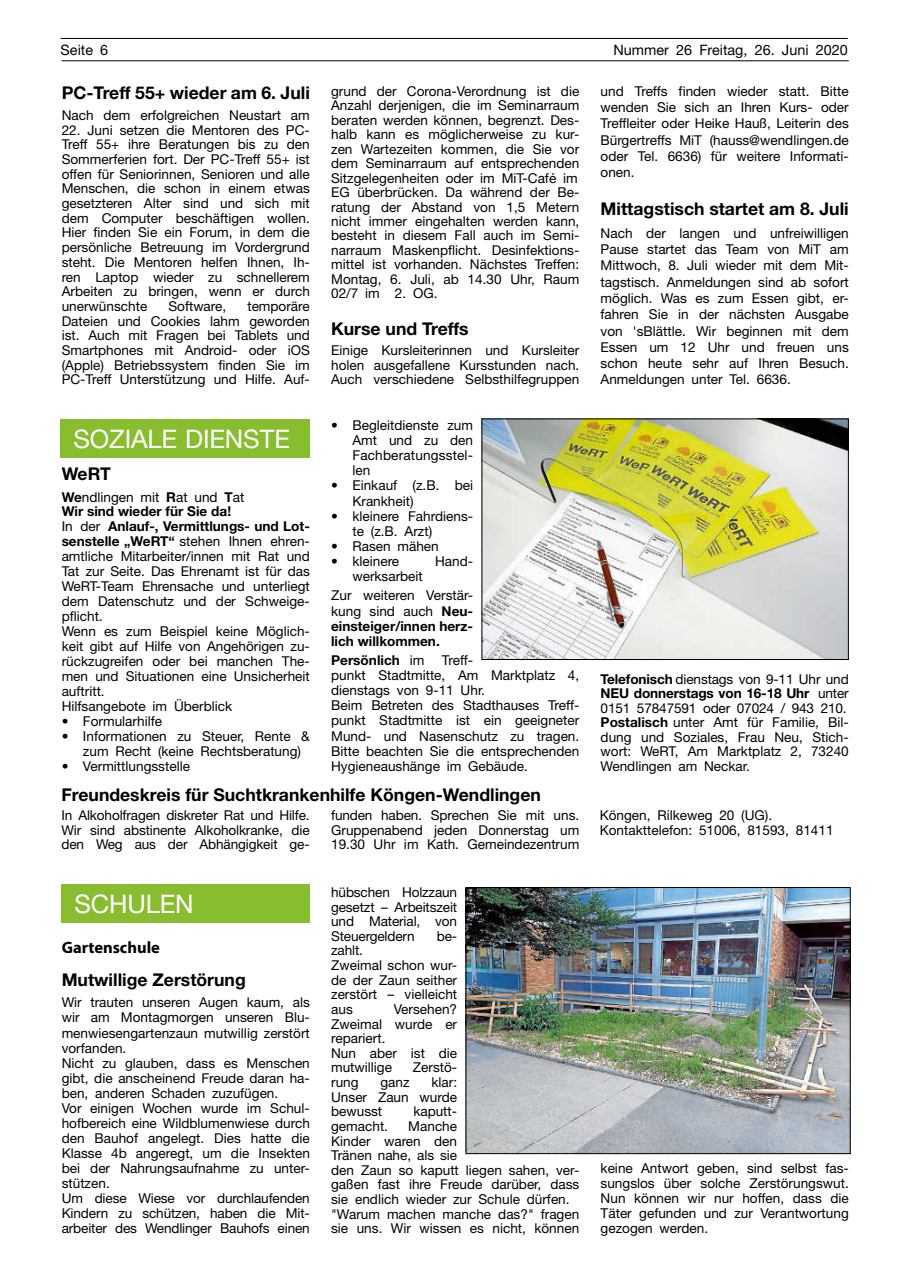
<style>
.page{position:relative;width:902px;height:1280px;background:#fff}
.page>*{position:absolute;margin:0;border:0;box-sizing:border-box;transform-origin:0 0}
.t1{font:25.65px "Helvetica Neue";letter-spacing:-.005em;color:#fff}
.t2{font:700 17.55px "Helvetica Neue";color:#000}
.t3{font:700 16.5px "Myriad Pro";color:#000}
.t4{font:14.4px "Helvetica Neue";color:#000}
.t5{font:13.65px/15px "Helvetica Neue";color:#000;text-align:justify}
.t6{font:700 13.65px/15.1px "Helvetica Neue";color:#000;text-align:justify}
.s1{font-weight:700}
.s2{font-weight:400}
</style>
<div class="page">
<hr style="left:61px;top:38px;width:786px;height:1px;background:#000">
<hr style="left:62px;top:61px;width:786px;height:1px;background:#000">
<img style="left:483px;top:421px;width:363px;height:237px">
<div style="left:481px;top:419px;width:367px;height:241px;border:1px solid #000"></div>
<div style="left:61px;top:419px;width:249px;height:39px;background:#87bd2f"></div>
<div style="left:62px;top:885px;width:248px;height:38px;background:#87bd2f"></div>
<img style="left:467px;top:889px;width:381px;height:263px">
<div style="left:465px;top:887px;width:385px;height:267px;border:1px solid #000"></div>
<p class="t4" style="left:61px;top:41px;width:49px">Seite 6</p>
<p class="t4" style="left:613px;top:41px;width:236px">Nummer 26 Freitag, 26. Juni 2020</p>
<p class="t2" style="left:62px;top:82px;width:250px">PC-Treff 55+ wieder am 6. Juli</p>
<p class="t5" style="left:62px;top:107px;width:250px">Nach dem erfolgreichen Neustart am</p>
<p class="t5" style="left:62px;top:122px;width:250px">22. Juni setzen die Mentoren des PC-Treff 55+ ihre Beratungen bis zu den Sommerferien fort. Der PC-Treff 55+ ist offen für Seniorinnen, Senioren und alle Menschen, die schon in einem etwas gesetzteren Alter sind und sich mit dem Computer beschäftigen wollen.<br>Hier finden Sie ein Forum, in dem die persönliche Betreuung im Vordergrund steht. Die Mentoren helfen Ihnen, Ih&shy;ren Laptop wieder zu schnellerem Arbeiten zu bringen, wenn er durch unerwünschte</p>
<p class="t5" style="left:331px;top:84px;width:250px;line-height:14.4px">grund der Corona-Verordnung ist die Anzahl derjenigen, die im Seminarraum beraten werden können, begrenzt. Des&shy;halb kann es möglicherweise zu kur&shy;zen Wartezeiten kommen, die Sie vor dem Seminarraum auf entsprechenden Sitzgelegenheiten oder im MiT-Café im EG überbrücken. Da während der Be&shy;ratung der Abstand von 1,5 Metern nicht immer eingehalten werden kann, besteht in diesem Fall auch im Semi&shy;narraum Maskenpflicht. Desinfektions&shy;mittel ist vorhanden. Nächstes Treffen:<br>Montag, 6. Juli, ab 14.30 Uhr, Raum 02/7 im 2. OG.</p>
<p class="t2" style="left:331px;top:317px;width:139px">Kurse und Treffs</p>
<p class="t5" style="left:331px;top:343px;width:250px;line-height:14.4px">Einige Kursleiterinnen und Kursleiter holen ausgefallene Kursstunden nach.<br>Auch verschiedene Selbsthilfegruppen</p>
<p class="t5" style="left:600px;top:82px;width:250px;line-height:16.4px">und Treffs finden wieder statt. Bitte wenden Sie sich an Ihren Kurs- oder Treffleiter oder Heike Hauß, Leiterin des Bürgertreffs MiT (hauss@wendlingen.de oder Tel. 6636) für weitere Informati&shy;onen.</p>
<p class="t2" style="left:600px;top:198px;width:250px">Mittagstisch startet am 8. Juli</p>
<p class="t5" style="left:600px;top:225px;width:250px;line-height:16.4px">Nach der langen und unfreiwilligen Pause startet das Team von MiT am Mittwoch, 8. Juli wieder mit dem Mit&shy;tagstisch. Anmeldungen sind ab sofort möglich. Was es zum Essen gibt, er&shy;fahren Sie in der nächsten Ausgabe von 'sBlättle. Wir beginnen mit dem Essen um 12 Uhr und freuen uns schon heute sehr auf Ihren Besuch.<br>Anmeldungen unter Tel. 6636.</p>
<p class="t5" style="left:168px;top:298px;width:59px">Software,</p>
<p class="t5" style="left:62px;top:298px;width:250px;text-indent:186px">temporäre Dateien und Cookies lahm geworden ist. Auch mit Fragen bei Tablets und Smartphones mit Android- oder iOS (Apple) Betriebssystem finden Sie im PC-Treff Unterstützung und Hilfe. Auf-</p>
<h1 class="t1" style="left:73px;top:423px;width:218px">SOZIALE DIENSTE</h1>
<p class="t2" style="left:62px;top:463px;width:51px">WeRT</p>
<p class="t5" style="left:62px;top:489px;width:250px;text-align:left"><span class="s1">We</span>ndlingen mit <span class="s1">R</span>at und <span class="s1">T</span>at<br><span class="s1">Wir sind wieder für Sie da!<br></span>In der <span class="s1">Anlauf-, Vermittlungs- und Lot&shy;senstelle „WeRT“</span> stehen Ihnen ehren&shy;amtliche Mitarbeiter/innen mit Rat und<br>Tat zur Seite. Das Ehrenamt ist für das<br>WeRT-Team Ehrensache und unterliegt dem Datenschutz und der Schweige&shy;pflicht.<br>Wenn es zum Beispiel keine Möglich&shy;keit gibt auf Hilfe von Angehörigen zu&shy;rückzugreifen oder bei manchen The&shy;men und Situationen eine Unsicherheit auftritt.<br>Hilfsangebote im Überblick</p>
<p class="t5" style="left:62px;top:713px;width:102px">• Formularhilfe</p>
<p class="t5" style="left:83px;top:728px;width:228px;text-indent:-21px">• Informationen zu Steuer, Rente &amp; zum Recht (keine Rechtsberatung)</p>
<p class="t5" style="left:62px;top:758px;width:130px">• Vermittlungsstelle</p>
<p class="t5" style="left:352px;top:417px;width:122px;text-indent:-21px">• Begleitdienste zum Amt und zu den Fachberatungsstel&shy;len</p>
<p class="t5" style="left:352px;top:478px;width:122px;text-indent:-21px">• Einkauf (z.B. bei<br>Krankheit)</p>
<p class="t5" style="left:352px;top:508px;width:122px;text-indent:-21px">• kleinere Fahrdiens&shy;te (z.B. Arzt)</p>
<p class="t5" style="left:331px;top:538px;width:109px">• Rasen mähen</p>
<p class="t5" style="left:331px;top:553px;width:70px">• kleinere</p>
<p class="t5" style="left:435px;top:553px;width:40px">Hand-</p>
<p class="t5" style="left:331px;top:566px;width:143px;line-height:19.4px;text-indent:21px">werksarbeit<br>Zur weiteren Verstär-</p>
<p class="t6" style="left:331px;top:603px;width:143px"><span class="s2">kung sind auch</span> Neu&shy;einsteiger/innen herz&shy;lich willkommen.</p>
<p class="t6" style="left:331px;top:652px;width:95px">Persönlich <span class="s2">im</span></p>
<p class="t5" style="left:331px;top:652px;width:250px;text-align:left;text-indent:111px">Treff-<br>punkt Stadtmitte, Am Marktplatz 4, dienstags von 9-11 Uhr.<br>Beim Betreten des Stadthauses Treff&shy;punkt Stadtmitte ist ein geeigneter<br>Mund- und Nasenschutz zu tragen.<br>Bitte beachten Sie die entsprechenden<br>Hygieneaushänge im Gebäude.</p>
<p class="t5" style="left:600px;top:671px;width:250px;line-height:14.5px;text-align:left"><span class="s1">Telefonisch</span> dienstags von 9-11 Uhr und <span class="s1">NEU donnerstags von 16-18 Uhr</span> unter 0151 57847591 oder 07024 / 943 210.<br><span class="s1">Postalisch</span> unter Amt für Familie, Bil&shy;dung und Soziales, Frau Neu, Stich&shy;wort: WeRT, Am Marktplatz 2, 73240<br>Wendlingen am Neckar.</p>
<p class="t2" style="left:61px;top:784px;width:481px">Freundeskreis für Suchtkrankenhilfe Köngen-Wendlingen</p>
<p class="t5" style="left:61px;top:808px;width:250px;line-height:14.4px">In Alkoholfragen diskreter Rat und Hilfe.<br>Wir sind abstinente Alkoholkranke, die den Weg aus der Abhängigkeit ge-</p>
<p class="t5" style="left:331px;top:808px;width:250px;line-height:14.4px">funden haben. Sprechen Sie mit uns.<br>Gruppenabend jeden Donnerstag um 19.30 Uhr im Kath. Gemeindezentrum</p>
<p class="t5" style="left:599px;top:808px;width:235px;line-height:14.4px">Köngen, Rilkeweg 20 (UG).<br>Kontakttelefon: 51006, 81593, 81411</p>
<h1 class="t1" style="left:75px;top:889px;width:121px">SCHULEN</h1>
<p class="t3" style="left:62px;top:937px;width:100px">Gartenschule</p>
<p class="t2" style="left:62px;top:969px;width:185px">Mutwillige Zerstörung</p>
<p class="t5" style="left:62px;top:995px;width:250px;text-align:left">Wir trauten unseren Augen kaum, als wir am Montagmorgen unseren Blu&shy;menwiesengartenzaun mutwillig zerstört vorfanden.<br>Nicht zu glauben, dass es Menschen gibt, die anscheinend Freude daran ha&shy;ben, anderen Schaden zuzufügen.<br>Vor einigen Wochen wurde im Schul&shy;hofbereich eine Wildblumenwiese durch den Bauhof angelegt. Dies hatte die<br>Klasse 4b angeregt, um die Insekten bei der Nahrungsaufnahme zu unter&shy;stützen.<br>Um diese Wiese vor durchlaufenden<br>Kindern zu schützen, haben die Mit&shy;arbeiter des Wendlinger Bauhofs einen</p>
<p class="t5" style="left:331px;top:884px;width:127px;line-height:14.5px">hübschen Holzzaun gesetzt – Arbeitszeit und Material, von Steuergeldern</p>
<p class="t5" style="left:437px;top:928px;width:22px">be-</p>
<p class="t5" style="left:331px;top:943px;width:127px;line-height:14.5px;text-align:left">zahlt.<br>Zweimal schon wur&shy;de der Zaun seither zerstört – vielleicht aus</p>
<p class="t5" style="left:331px;top:1001px;width:127px;line-height:14.5px;text-align:left;text-indent:63px">Versehen?<br>Zweimal wurde er repariert.<br>Nun aber ist die mutwillige</p>
<p class="t5" style="left:413px;top:1060px;width:46px">Zerstö-</p>
<p class="t5" style="left:331px;top:1075px;width:127px;line-height:14.5px;text-indent:100px">klar:<br>Unser Zaun wurde bewusst</p>
<p class="t5" style="left:331px;top:1074px;width:29px">rung</p>
<p class="t5" style="left:380px;top:1074px;width:31px">ganz</p>
<p class="t5" style="left:413px;top:1104px;width:45px">kaputt-</p>
<p class="t5" style="left:331px;top:1118px;width:250px;line-height:14.5px;text-align:left;text-indent:77px">Manche<br>Kinder waren den<br>Tränen nahe, als sie<br>den Zaun so kaputt liegen sahen, ver&shy;gaßen fast ihre Freude darüber, dass sie endlich wieder zur Schule dürfen. "Warum machen manche das?" fragen sie uns. Wir wissen es nicht, können</p>
<p class="t5" style="left:331px;top:1118px;width:58px">gemacht.</p>
<p class="t5" style="left:600px;top:1161px;width:250px">keine Antwort geben, sind selbst fas&shy;sungslos über solche Zerstörungswut.<br>Nun können wir nur hoffen, dass die Täter gefunden und zur Verantwortung gezogen werden.</p>
</div>
